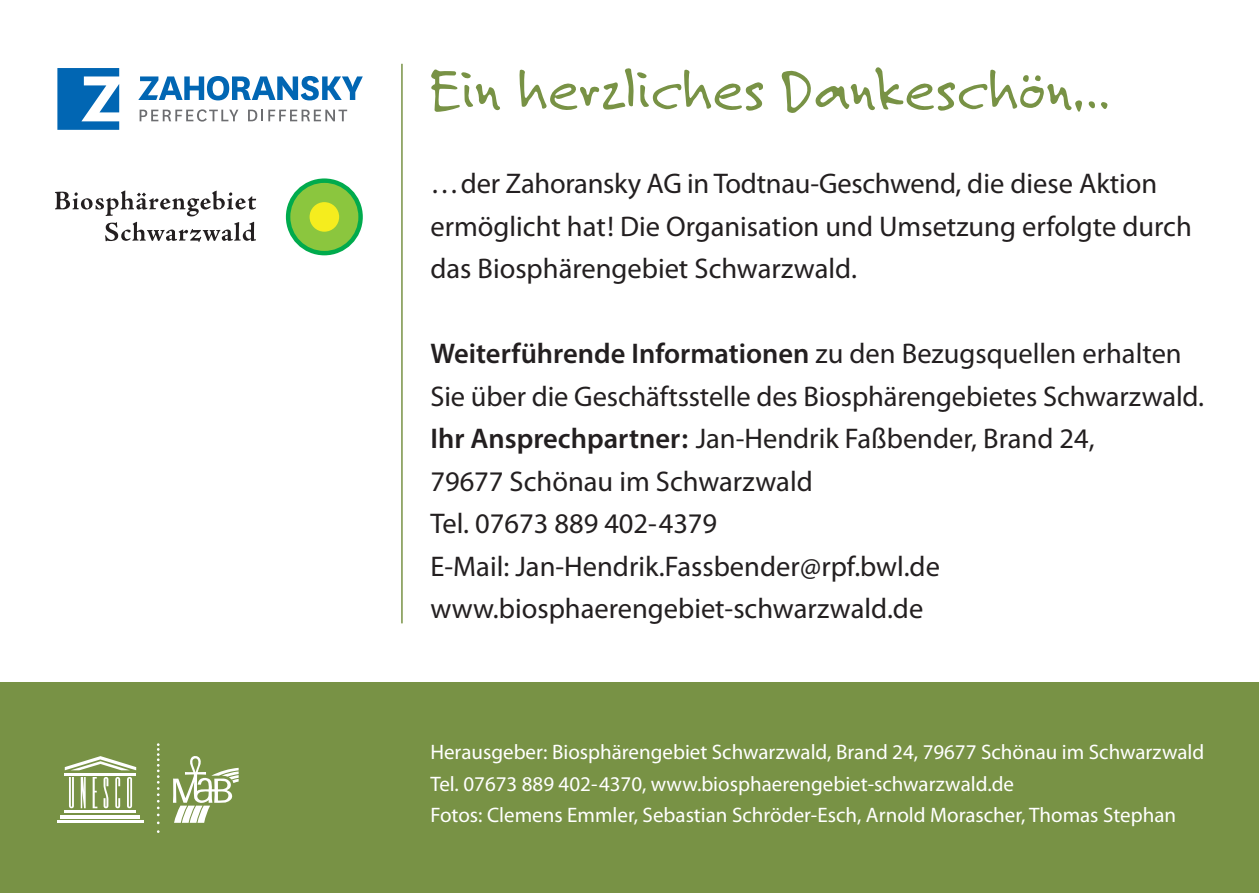
<style>
.page{position:relative;width:1259px;height:893px;background:#fff}
.page>*{position:absolute;margin:0;border:0;box-sizing:border-box;transform-origin:0 0}
.t1{font:60px "Felt Tip Roman";color:#789245}
.t2{font:28.5px/42.6px "Myriad Pro";color:#231f20}
.t3{font:21px/31.5px "Myriad Pro";color:#fff}
.s1{font-weight:600}
</style>
<div class="page">
<div style="left:0;top:682px;width:1259px;height:211px;background:#789245"></div>
<hr style="left:65px;top:810px;width:71px;height:3px;background:#fff">
<hr style="left:61px;top:815px;width:79px;height:3px;background:#fff">
<hr style="left:57px;top:820px;width:87px;height:3px;background:#fff">
<hr style="left:65px;top:773px;width:71px;height:3px;background:#fff">
<svg style="left:65px;top:756px;width:71px;height:14px"></svg>
<svg style="left:69px;top:777px;width:5px;height:31px"></svg>
<svg style="left:81px;top:777px;width:5px;height:31px"></svg>
<svg style="left:93px;top:777px;width:4px;height:31px"></svg>
<svg style="left:115px;top:777px;width:5px;height:31px"></svg>
<svg style="left:127px;top:777px;width:5px;height:31px"></svg>
<svg style="left:103px;top:777px;width:5px;height:31px"></svg>
<svg style="left:157px;top:743px;width:3px;height:81px"></svg>
<svg style="left:173px;top:756px;width:66px;height:67px"></svg>
<svg style="left:57px;top:68px;width:62px;height:62px"></svg>
<svg style="left:138px;top:76px;width:225px;height:24px"></svg>
<svg style="left:140px;top:109px;width:98px;height:13px"></svg>
<svg style="left:248px;top:110px;width:99px;height:11px"></svg>
<svg style="left:286px;top:178px;width:77px;height:77px"></svg>
<div style="left:290px;top:183px;width:68px;height:68px;background:#8bc63e;border-radius:50%"></div>
<div style="left:309px;top:202px;width:30px;height:30px;background:#f5ed1e;border-radius:50%"></div>
<svg style="left:105px;top:222px;width:151px;height:20px"></svg>
<svg style="left:55px;top:190px;width:201px;height:26px"></svg>
<hr style="left:401px;top:64px;width:2px;height:559px;background:#789245">
<h1 class="t1" style="left:429px;top:54px;width:683px">Ein herzliches Dankeschön…</h1>
<p class="t2" style="left:430px;top:162px;width:763px">…der Zahoransky AG in Todtnau-Geschwend, die diese Aktion ermöglicht hat! Die Organisation und Umsetzung erfolgte durch das Biosphärengebiet Schwarzwald.</p>
<p class="t2" style="left:430px;top:332px;width:775px"><span class="s1">Weiterführende Informationen</span> zu den Bezugsquellen erhalten Sie über die Geschäftsstelle des Biosphärengebietes Schwarzwald.<br><span class="s1">Ihr Ansprechpartner:</span> Jan-Hendrik Faßbender, Brand 24,<br>79677 Schönau im Schwarzwald<br>Tel. 07673 889 402-4379<br>E-Mail: Jan-Hendrik.Fassbender@rpf.bwl.de www.biosphaerengebiet-schwarzwald.de</p>
<p class="t3" style="left:430px;top:736px;width:775px">Herausgeber: Biosphärengebiet Schwarzwald, Brand 24, 79677 Schönau im Schwarzwald<br>Tel. 07673 889 402-4370, www.biosphaerengebiet-schwarzwald.de<br>Fotos: Clemens Emmler, Sebastian Schröder-Esch, Arnold Morascher, Thomas Stephan</p>
</div>
